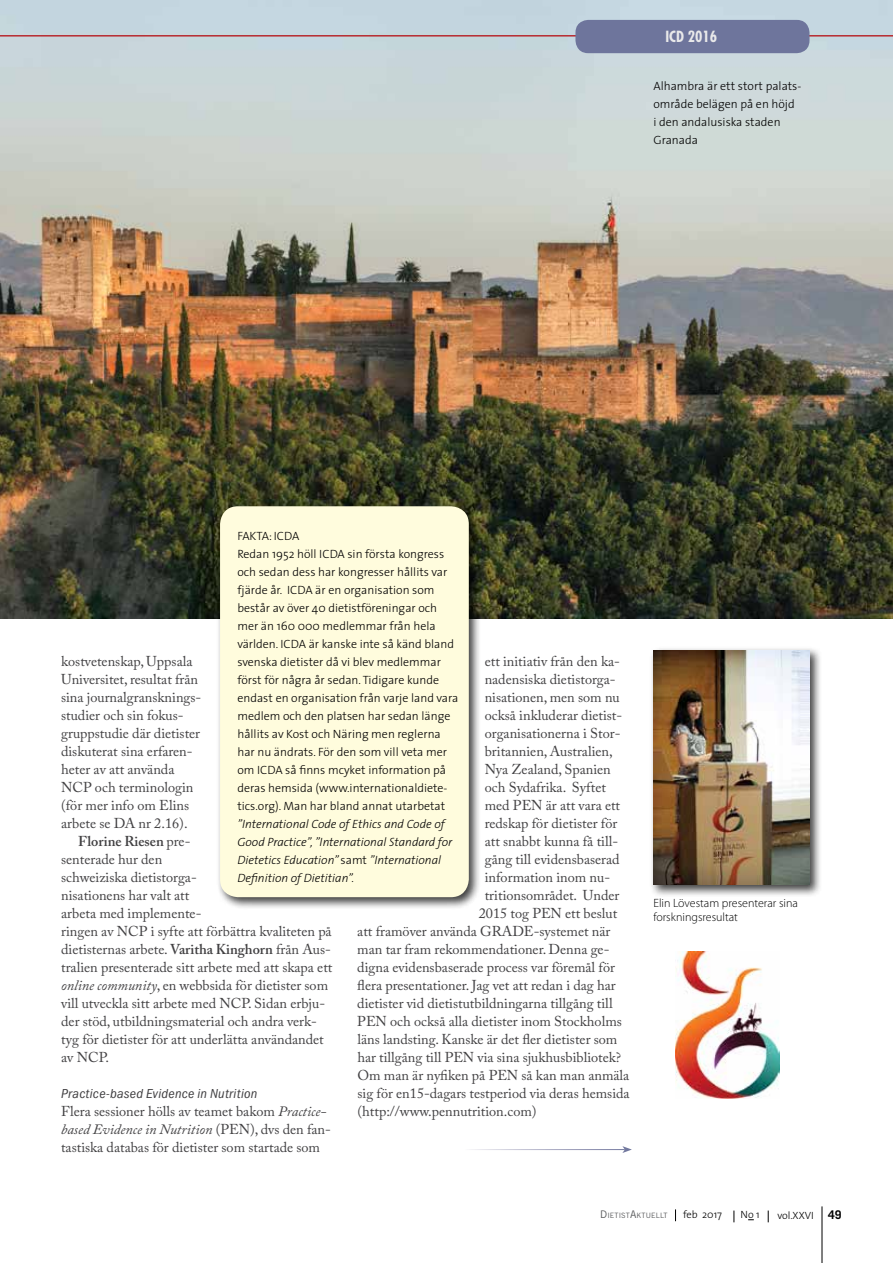
<style>
.page{position:relative;width:893px;height:1263px;background:#fff}
.page>*{position:absolute;margin:0;border:0;box-sizing:border-box;transform-origin:0 0}
.t1{font:700 condensed 15px "Futura Std";color:#e9e9ea}
.t2{font:14.25px/18px "Adobe Caslon Pro";color:#414042}
.t3{font:600 14.25px "Adobe Caslon Pro";color:#414042}
.t4{font:italic 13.5px "Franklin Gothic Cond";letter-spacing:.02em;color:#414042;scale:1.05 1}
.t5{font:300 12px/18px "The Sans";color:#000}
.t6{font:italic 300 12px/18px "The Sans";color:#000}
.t7{font:300 12px/14.4px "Myriad Pro";color:#000}
.t8{font:300 10.5px "The Sans";color:#000}
.t9{font:7.35px "Trade Gothic";letter-spacing:.015em;color:#58595b}
.s1{font-style:normal}
.s2{font-weight:400}
.s3{font-weight:600}
.s4{font-style:italic}
.s5{font-size:10.5px}
.s6{font-family:"Trade Gothic";font-weight:700;font-size:12px}
</style>
<div class="page">
<img style="left:0;top:0;width:893px;height:618px">
<svg style="left:622px;top:1146px;width:10px;height:7px"></svg>
<hr style="left:0;top:35px;width:893px;height:2px;background:#b8292f">
<div style="left:575px;top:20px;width:234px;height:33px;background:#6e759c;border-radius:13px"></div>
<img style="left:676px;top:951px;width:104px;height:148px">
<div style="left:649px;top:647px;width:173px;height:250px;background:#000;opacity:.75"></div>
<img style="left:653px;top:651px;width:156px;height:234px">
<hr style="left:822px;top:1206px;width:1px;height:57px;background:#000">
<svg style="left:734px;top:1210px;width:1px;height:12px"></svg>
<svg style="left:675px;top:1209px;width:1px;height:12px"></svg>
<svg style="left:768px;top:1210px;width:1px;height:12px"></svg>
<div style="left:216px;top:502px;width:265px;height:407px;background:#000;opacity:.75"></div>
<div style="left:220px;top:506px;width:249px;height:391px;background:#fffcdd;border-radius:18px"></div>
<p class="t1" style="left:665px;top:27px;width:53px">ICD 2016</p>
<p class="t5" style="left:653px;top:77px;width:149px">Alhambra är ett stort palats&shy;område belägen på en höjd<br>i den andalusiska staden<br>Granada</p>
<p class="t5" style="left:237px;top:527px;width:222px">FAKTA: ICDA<br>Redan 1952 höll ICDA sin första kongress och sedan dess har kongresser hållits var fjärde år. ICDA är en organisation som består av över 40 dietistföreningar och mer än 160 000 medlemmar från hela världen. ICDA är kanske inte så känd bland svenska dietister då vi blev medlemmar först för några år sedan. Tidigare kunde endast en organisation från varje land vara medlem och den platsen har sedan länge hållits av Kost och Näring men reglerna har nu ändrats. För den som vill veta mer om ICDA så finns mcyket information på deras hemsida (www.internationaldiete&shy;tics.org). Man har bland annat utarbetat</p>
<p class="t6" style="left:237px;top:815px;width:216px">”International Code of Ethics and Code of Good Practice”, ”International Standard for Dietetics Education” <span class="s1">samt</span> ”International Definition of Dietitian”.</p>
<p class="t2" style="left:485px;top:652px;width:137px">ett initiativ från den ka-</p>
<p class="t2" style="left:485px;top:670px;width:133px">nadensiska dietistorga-</p>
<p class="t2" style="left:485px;top:688px;width:137px">nisationen, men som nu</p>
<p class="t2" style="left:485px;top:706px;width:139px">också inkluderar dietist-</p>
<p class="t2" style="left:485px;top:724px;width:137px">organisationerna i Stor-</p>
<p class="t2" style="left:485px;top:742px;width:130px">britannien, Australien,</p>
<p class="t2" style="left:485px;top:760px;width:128px">Nya Zealand, Spanien</p>
<p class="t2" style="left:485px;top:778px;width:123px">och Sydafrika. Syftet</p>
<p class="t2" style="left:485px;top:796px;width:137px">med PEN är att vara ett</p>
<p class="t2" style="left:485px;top:814px;width:134px">redskap för dietister för</p>
<p class="t2" style="left:485px;top:832px;width:135px">att snabbt kunna få till-</p>
<p class="t2" style="left:485px;top:850px;width:136px">gång till evidensbaserad</p>
<p class="t2" style="left:485px;top:868px;width:127px">information inom nu-</p>
<p class="t2" style="left:485px;top:886px;width:136px">tritionsområdet. Under</p>
<p class="t2" style="left:479px;top:904px;width:140px">2015 tog PEN ett beslut</p>
<p class="t2" style="left:357px;top:922px;width:255px">att framöver använda GRADE-systemet när</p>
<p class="t2" style="left:357px;top:940px;width:254px">man tar fram rekommendationer. Denna ge-</p>
<p class="t2" style="left:357px;top:958px;width:259px">digna evidensbaserade process var föremål för</p>
<p class="t2" style="left:357px;top:976px;width:260px">flera presentationer. Jag vet att redan i dag har</p>
<p class="t2" style="left:357px;top:994px;width:257px">dietister vid dietistutbildningarna tillgång till</p>
<p class="t2" style="left:357px;top:1012px;width:266px">PEN och också alla dietister inom Stockholms</p>
<p class="t2" style="left:357px;top:1030px;width:261px">läns landsting. Kanske är det fler dietister som</p>
<p class="t2" style="left:357px;top:1048px;width:265px">har tillgång till PEN via sina sjukhusbibliotek?</p>
<p class="t2" style="left:357px;top:1066px;width:273px">Om man är nyfiken på PEN så kan man anmäla</p>
<p class="t2" style="left:357px;top:1084px;width:274px">sig för en15-dagars testperiod via deras hemsida</p>
<p class="t2" style="left:357px;top:1102px;width:181px">(http://www.pennutrition.com)</p>
<p class="t2" style="left:61px;top:652px;width:133px">kostvetenskap, Uppsala</p>
<p class="t2" style="left:61px;top:670px;width:139px">Universitet, resultat från</p>
<p class="t2" style="left:61px;top:688px;width:142px">sina journalgransknings-</p>
<p class="t2" style="left:61px;top:706px;width:124px">studier och sin fokus-</p>
<p class="t2" style="left:61px;top:724px;width:141px">gruppstudie där dietister</p>
<p class="t2" style="left:61px;top:742px;width:133px">diskuterat sina erfaren-</p>
<p class="t2" style="left:61px;top:760px;width:115px">heter av att använda</p>
<p class="t2" style="left:61px;top:778px;width:134px">NCP och terminologin</p>
<p class="t2" style="left:61px;top:796px;width:130px">(för mer info om Elins</p>
<p class="t2" style="left:61px;top:814px;width:128px">arbete se DA nr 2.16).</p>
<p class="t3" style="left:78px;top:833px;width:114px">Florine Riesen <span class="s2">pre-</span></p>
<p class="t2" style="left:61px;top:850px;width:103px">senterade hur den</p>
<p class="t2" style="left:61px;top:868px;width:137px">schweiziska dietistorga-</p>
<p class="t2" style="left:61px;top:886px;width:130px">nisationens har valt att</p>
<p class="t2" style="left:61px;top:904px;width:142px">arbeta med implemente-</p>
<p class="t2" style="left:61px;top:922px;width:272px">ringen av NCP i syfte att förbättra kvaliteten på</p>
<p class="t2" style="left:61px;top:940px;width:271px">dietisternas arbete. <span class="s3">Varitha Kinghorn</span> från Aus-</p>
<p class="t2" style="left:61px;top:958px;width:273px">tralien presenterade sitt arbete med att skapa ett</p>
<p class="t2" style="left:61px;top:976px;width:268px"><span class="s4">online community</span>, en webbsida för dietister som</p>
<p class="t2" style="left:61px;top:994px;width:265px">vill utveckla sitt arbete med NCP. Sidan erbju-</p>
<p class="t2" style="left:61px;top:1012px;width:257px">der stöd, utbildningsmaterial och andra verk-</p>
<p class="t2" style="left:61px;top:1030px;width:264px">tyg för dietister för att underlätta användandet</p>
<p class="t2" style="left:61px;top:1048px;width:49px">av NCP.</p>
<p class="t4" style="left:61px;top:1086px;width:189px">Practice-based Evidence in Nutrition</p>
<p class="t2" style="left:61px;top:1102px;width:271px">Flera sessioner hölls av teamet bakom <span class="s4">Practice&shy;based Evidence in Nutrition</span> (PEN), dvs den fan&shy;tastiska databas för dietister som startade som</p>
<p class="t7" style="left:653px;top:895px;width:146px">Elin Lövestam presenterar sina forskningsresultat</p>
<p class="t9" style="left:600px;top:1211px;width:69px"><span class="s5">D</span>IETIST<span class="s5">A</span>KTUELLT</p>
<p class="t8" style="left:683px;top:1206px;width:41px">feb 2017</p>
<p class="t8" style="left:741px;top:1206px;width:20px">No 1</p>
<p class="t8" style="left:777px;top:1207px;width:65px">vol.XXVI <span class="s6">49</span></p>
</div>
